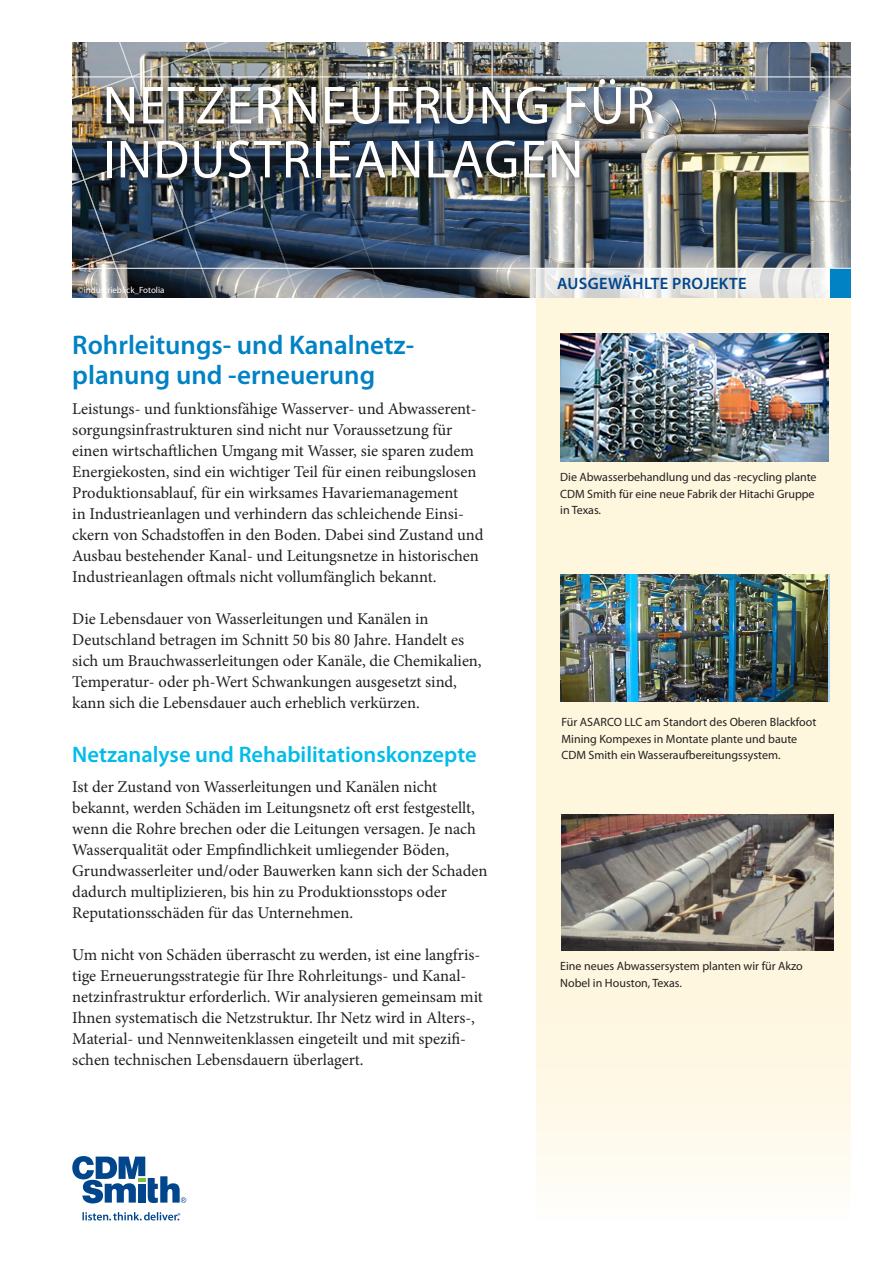
<style>
.page{position:relative;width:893px;height:1263px;background:#fff}
.page>*{position:absolute;margin:0;border:0;box-sizing:border-box;transform-origin:0 0}
.FRM_Factsheet_title{font:54px "Myriad Pro";letter-spacing:.02em;color:#fff}
.Header_1{font:600 27px/30px "Myriad Pro";color:#0082c5}
.Header_2{font:600 22.5px "Myriad Pro";color:#02bce7}
.Fliesstext{font:16.5px/21px "Minion Pro";color:#231f20}
.Banner_Ausgewaehlte{font:600 16.5px "Myriad Pro";letter-spacing:.02em;color:#01468c}
.Bildunterschrift_Bil{font:12px/16.5px "Myriad Pro";color:#231f20}
.Referenzen_Header_1{font:12px/16.5px "Myriad Pro";color:#231f20}
.Bildunterschrift_Cop{font:9px "Myriad Pro";color:#fff}
</style>
<div class="page">
<svg style="left:536px;top:298px;width:314px;height:883px;background:#fcf5df"></svg>
<img style="left:469px;top:43px;width:360px;height:255px">
<svg style="left:830px;top:43px;width:20px;height:225px;background:#878c91"></svg>
<svg style="left:72px;top:1156px;width:114px;height:47px"></svg>
<svg style="left:82px;top:1212px;width:98px;height:8px"></svg>
<div style="left:829px;top:268px;width:21px;height:30px;background:#0082c5"></div>
<svg style="left:536px;top:269px;width:293px;height:29px"></svg>
<img style="left:560px;top:574px;width:268px;height:128px">
<img style="left:560px;top:334px;width:268px;height:127px">
<img style="left:561px;top:814px;width:272px;height:136px">
<img style="left:72px;top:42px;width:397px;height:256px">
<hr style="left:0;top:268px;width:893px;height:1px;background:#fff">
<hr style="left:0;top:77px;width:893px;height:1px;background:#fff">
<hr style="left:829px;top:0;width:1px;height:298px;background:#fff">
<div style="left:101px;top:74px;width:563px;height:115px;background:#231f20;opacity:.66"></div>
<p class="FRM_Factsheet_title" style="left:103px;top:72px;width:554px">NETZERNEUERUNG FÜR</p>
<p class="FRM_Factsheet_title" style="left:103px;top:126px;width:482px">INDUSTRIEANLAGEN</p>
<p class="Bildunterschrift_Cop" style="left:78px;top:284px;width:88px">©industrieblick_Fotolia</p>
<p class="Header_1" style="left:72px;top:329px;width:343px">Rohrleitungs- und Kanalnetz&shy;planung und -erneuerung</p>
<p class="Fliesstext" style="left:72px;top:398px;width:413px">Leistungs- und funktionsfähige Wasserver- und Abwasserent&shy;sorgungsinfrastrukturen sind nicht nur Voraussetzung für einen wirtschaftlichen Umgang mit Wasser, sie sparen zudem Energiekosten, sind ein wichtiger Teil für einen reibungslosen Produktionsablauf, für ein wirksames Havariemanagement<br>in Industrieanlagen und verhindern das schleichende Einsi&shy;ckern von Schadstoffen in den Boden. Dabei sind Zustand und Ausbau bestehender Kanal- und Leitungsnetze in historischen Industrieanlagen oftmals nicht vollumfänglich bekannt.</p>
<p class="Fliesstext" style="left:72px;top:608px;width:411px">Die Lebensdauer von Wasserleitungen und Kanälen in Deutschland betragen im Schnitt 50 bis 80 Jahre. Handelt es sich um Brauchwasserleitungen oder Kanäle, die Chemikalien, Temperatur- oder ph-Wert Schwankungen ausgesetzt sind, kann sich die Lebensdauer auch erheblich verkürzen.</p>
<p class="Header_2" style="left:72px;top:740px;width:406px">Netzanalyse und Rehabilitationskonzepte</p>
<p class="Fliesstext" style="left:72px;top:776px;width:417px">Ist der Zustand von Wasserleitungen und Kanälen nicht bekannt, werden Schäden im Leitungsnetz oft erst festgestellt, wenn die Rohre brechen oder die Leitungen versagen. Je nach Wasserqualität oder Empfindlichkeit umliegender Böden, Grundwasserleiter und/oder Bauwerken kann sich der Schaden dadurch multiplizieren, bis hin zu Produktionsstops oder Reputationsschäden für das Unternehmen.</p>
<p class="Fliesstext" style="left:72px;top:944px;width:412px">Um nicht von Schäden überrascht zu werden, ist eine langfris&shy;tige Erneuerungsstrategie für Ihre Rohrleitungs- und Kanal&shy;netzinfrastruktur erforderlich. Wir analysieren gemeinsam mit Ihnen systematisch die Netzstruktur. Ihr Netz wird in Alters-, Material- und Nennweitenklassen eingeteilt und mit spezifi&shy;schen technischen Lebensdauern überlagert.</p>
<p class="Banner_Ausgewaehlte" style="left:557px;top:273px;width:191px">AUSGEWÄHLTE PROJEKTE</p>
<p class="Referenzen_Header_1" style="left:560px;top:469px;width:258px">Die Abwasserbehandlung und das -recycling plante<br>CDM Smith für eine neue Fabrik der Hitachi Gruppe in Texas.</p>
<p class="Bildunterschrift_Bil" style="left:561px;top:714px;width:257px">Für ASARCO LLC am Standort des Oberen Blackfoot<br>Mining Kompexes in Montate plante und baute<br>CDM Smith ein Wasseraufbereitungssystem.</p>
<p class="Bildunterschrift_Bil" style="left:560px;top:958px;width:244px">Eine neues Abwassersystem planten wir für Akzo<br>Nobel in Houston, Texas.</p>
</div>
